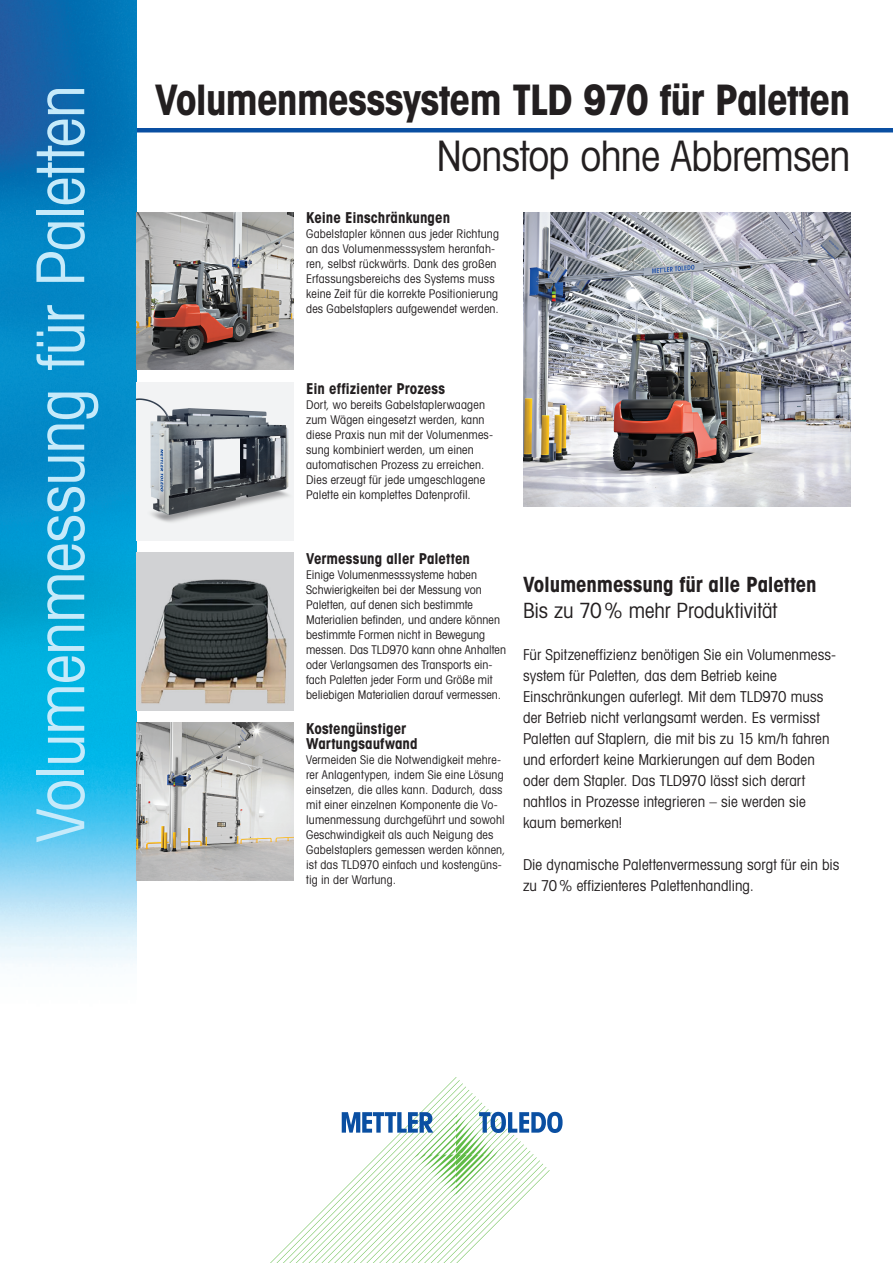
<style>
.page{position:relative;width:893px;height:1263px;background:#fff}
.page>*{position:absolute;margin:0;border:0;box-sizing:border-box;transform-origin:0 0}
.t1{font:66px "Avant Gardefor MT Bk";letter-spacing:-.015em;color:#c6eafa}
.t2{font:42px "Avant Gardefor MT Bd";letter-spacing:-.025em;color:#231f20}
.t3{font:42px "Avant Gardefor MT Bk";letter-spacing:-.015em;color:#231f20}
.t4{font:21px "Avant Gardefor MT Bd";letter-spacing:-.01em;color:#231f20}
.t5{font:21px "Avant Gardefor MT Bk";letter-spacing:-.005em;color:#231f20}
.t6{font:15px/21px "Avant Gardefor MT Bk";letter-spacing:.005em;color:#231f20}
.t7{font:15px/15px "Avant Gardefor MT Bd";color:#231f20}
.t8{font:12px/15px "Avant Gardefor MT Bk";letter-spacing:.015em;color:#231f20}
</style>
<div class="page">
<hr style="left:111px;top:128px;width:782px;height:4px;background:#0a4fa2">
<img style="left:0;top:0;width:136px;height:966px">
<img style="left:523px;top:213px;width:327px;height:294px">
<img style="left:136px;top:213px;width:157px;height:157px">
<img style="left:136px;top:553px;width:157px;height:157px">
<img style="left:136px;top:723px;width:157px;height:157px">
<svg style="left:270px;top:1077px;width:293px;height:186px"></svg>
<img style="left:136px;top:383px;width:157px;height:157px">
<h1 class="t1" style="left:20px;top:842px;width:758px;rotate:-90deg">Volumenmessung für Paletten</h1>
<h2 class="t2" style="left:155px;top:73px;width:697px">Volumenmesssystem TLD 970 für Paletten</h2>
<h2 class="t3" style="left:436px;top:130px;width:416px">Nonstop ohne Abbremsen</h2>
<p class="t7" style="left:306px;top:210px;width:146px">Keine Einschränkungen</p>
<p class="t8" style="left:306px;top:226px;width:194px">Gabelstapler können aus jeder Richtung an das Volumenmesssystem heranfah&shy;ren, selbst rückwärts. Dank des großen Erfassungsbereichs des Systems muss keine Zeit für die korrekte Positionierung des Gabelstaplers aufgewendet werden.</p>
<p class="t7" style="left:306px;top:380px;width:140px">Ein effizienter Prozess</p>
<p class="t8" style="left:306px;top:396px;width:188px">Dort, wo bereits Gabelstaplerwaagen zum Wägen eingesetzt werden, kann diese Praxis nun mit der Volumenmes&shy;sung kombiniert werden, um einen automatischen Prozess zu erreichen.<br>Dies erzeugt für jede umgeschlagene Palette ein komplettes Datenprofil.</p>
<p class="t7" style="left:306px;top:550px;width:165px">Vermessung aller Paletten</p>
<p class="t8" style="left:306px;top:567px;width:201px">Einige Volumenmesssysteme haben Schwierigkeiten bei der Messung von Paletten, auf denen sich bestimmte Materialien befinden, und andere können bestimmte Formen nicht in Bewegung messen. Das TLD970 kann ohne Anhalten oder Verlangsamen des Transports ein&shy;fach Paletten jeder Form und Größe mit beliebigen Materialien darauf vermessen.</p>
<h3 class="t4" style="left:523px;top:571px;width:295px">Volumenmessung für alle Paletten</h3>
<h3 class="t5" style="left:523px;top:597px;width:256px">Bis zu 70 % mehr Produktivität</h3>
<p class="t6" style="left:523px;top:643px;width:315px">Für Spitzeneffizienz benötigen Sie ein Volumenmess&shy;system für Paletten, das dem Betrieb keine Einschränkungen auferlegt. Mit dem TLD970 muss der Betrieb nicht verlangsamt werden. Es vermisst Paletten auf Staplern, die mit bis zu 15 km/h fahren und erfordert keine Markierungen auf dem Boden oder dem Stapler. Das TLD970 lässt sich derart nahtlos in Prozesse integrieren – sie werden sie kaum bemerken!</p>
<p class="t6" style="left:523px;top:853px;width:318px">Die dynamische Palettenvermessung sorgt für ein bis zu 70 % effizienteres Palettenhandling.</p>
<p class="t7" style="left:306px;top:720px;width:113px">Kostengünstiger<br>Wartungsaufwand</p>
<p class="t8" style="left:306px;top:752px;width:201px">Vermeiden Sie die Notwendigkeit mehre&shy;rer Anlagentypen, indem Sie eine Lösung einsetzen, die alles kann. Dadurch, dass mit einer einzelnen Komponente die Vo&shy;lumenmessung durchgeführt und sowohl Geschwindigkeit als auch Neigung des Gabelstaplers gemessen werden können, ist das TLD970 einfach und kostengüns&shy;tig in der Wartung.</p>
</div>
